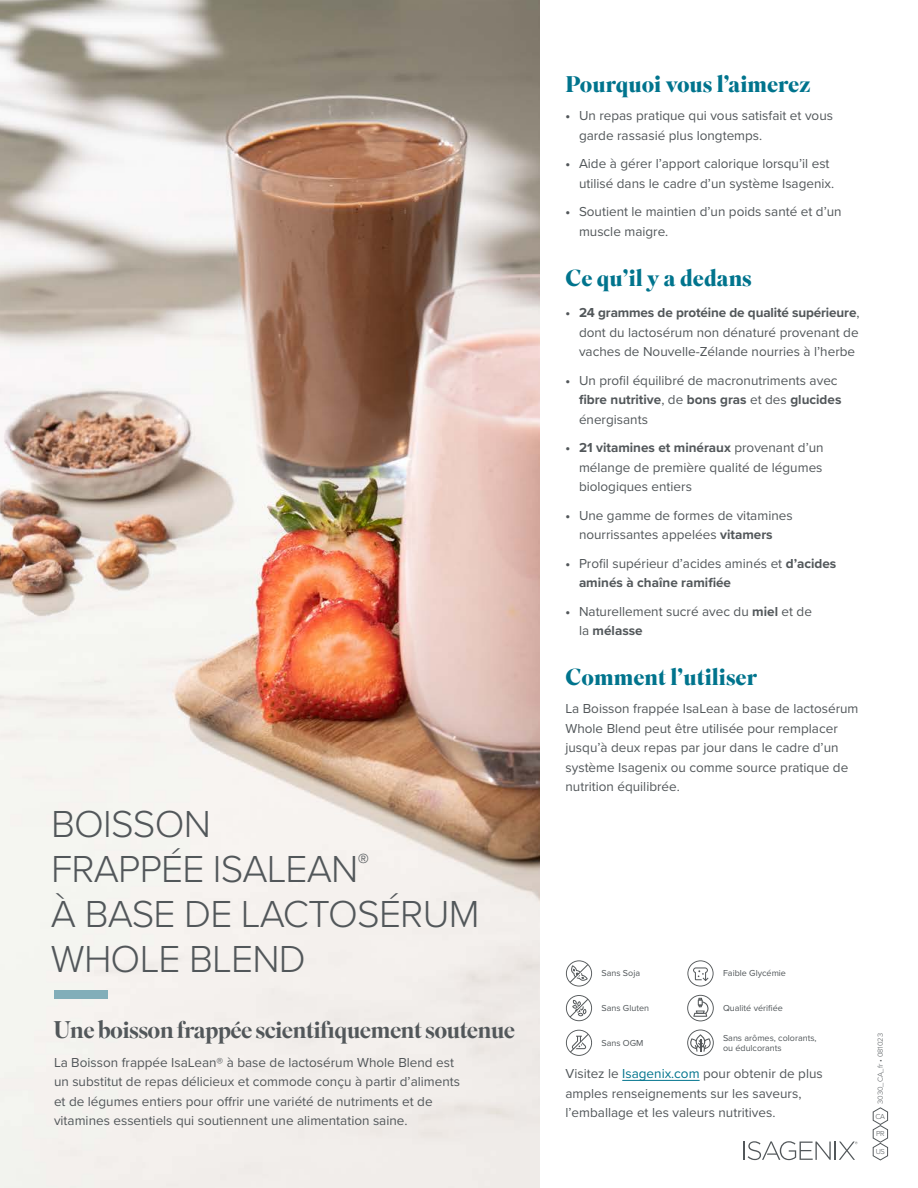
<style>
.page{position:relative;width:918px;height:1188px;background:#fff}
.page>*{position:absolute;margin:0;border:0;box-sizing:border-box;transform-origin:0 0}
.t1{font:300 39px/45px "Proxima Nova";letter-spacing:-.02em;color:#52575a}
.t2{font:500 24px "Superior Title";letter-spacing:-.03em;color:#52575a}
.t3{font:700 22.5px "Superior Title";color:#00748d}
.t4{font:13.5px/19.5px "Proxima Nova";color:#52575a}
.t5{font:9px/10.5px "Proxima Nova";color:#52575a}
.t6{font:300 7.5px "Proxima Nova";color:#52575a}
.s1{font-weight:700}
.s2{color:#00748d}
</style>
<div class="page">
<svg style="left:743px;top:1141px;width:115px;height:19px"></svg>
<img style="left:0;top:0;width:540px;height:1188px">
<hr style="left:622px;top:1080px;width:78px;height:1px;background:#00748d">
<svg style="left:873px;top:1107px;width:15px;height:53px"></svg>
<div style="left:54px;top:990px;width:54px;height:9px;background:#82aeb9"></div>
<svg style="left:566px;top:995px;width:26px;height:26px"></svg>
<svg style="left:687px;top:960px;width:27px;height:27px"></svg>
<svg style="left:566px;top:960px;width:26px;height:27px"></svg>
<svg style="left:566px;top:1030px;width:26px;height:26px"></svg>
<svg style="left:687px;top:995px;width:27px;height:26px"></svg>
<svg style="left:687px;top:1030px;width:27px;height:26px"></svg>
<h1 class="t1" style="left:51px;top:800px;width:430px">BOISSON<br>FRAPPÉE ISALEAN<sup>®<br></sup>À BASE DE LACTOSÉRUM<br>WHOLE BLEND</h1>
<h2 class="t2" style="left:53px;top:1015px;width:463px">Une boisson frappée scientifiquement soutenue</h2>
<p class="t4" style="left:54px;top:1052px;width:408px">La Boisson frappée IsaLean® à base de lactosérum Whole Blend est un substitut de repas délicieux et commode conçu à partir d’aliments et de légumes entiers pour offrir une variété de nutriments et de vitamines essentiels qui soutiennent une alimentation saine.</p>
<h3 class="t3" style="left:566px;top:70px;width:247px">Pourquoi vous l’aimerez</h3>
<p class="t4" style="left:579px;top:106px;width:256px;text-indent:-14px"><span class="s1">•</span> Un repas pratique qui vous satisfait et vous garde rassasié plus longtemps.</p>
<p class="t4" style="left:579px;top:154px;width:257px;text-indent:-14px"><span class="s1">•</span> Aide à gérer l’apport calorique lorsqu’il est utilisé dans le cadre d’un système Isagenix.</p>
<p class="t4" style="left:579px;top:202px;width:264px;text-indent:-14px"><span class="s1">•</span> Soutient le maintien d’un poids santé et d’un muscle maigre.</p>
<h3 class="t3" style="left:566px;top:264px;width:188px">Ce qu’il y a dedans</h3>
<p class="t4" style="left:579px;top:302px;width:282px;text-align:justify;text-indent:-14px"><span class="s1">• 24 grammes de protéine de qualité supérieure</span>, dont du lactosérum non dénaturé provenant de vaches de Nouvelle-Zélande nourries à l’herbe</p>
<p class="t4" style="left:579px;top:370px;width:264px;text-indent:-14px"><span class="s1">•</span> Un profil équilibré de macronutriments avec <span class="s1">fibre nutritive</span>, de <span class="s1">bons gras</span> et des <span class="s1">glucides </span>énergisants</p>
<p class="t4" style="left:579px;top:437px;width:246px;text-align:justify;text-indent:-14px"><span class="s1">• 21 vitamines et minéraux</span> provenant d’un mélange de première qualité de légumes biologiques entiers</p>
<p class="t4" style="left:566px;top:505px;width:229px;text-align:center"><span class="s1">•</span> Une gamme de formes de vitamines nourrissantes appelées <span class="s1">vitamers</span></p>
<p class="t4" style="left:579px;top:553px;width:259px;text-indent:-14px"><span class="s1">•</span> Profil supérieur d’acides aminés et <span class="s1">d’acides aminés à chaîne ramifiée</span></p>
<p class="t4" style="left:579px;top:601px;width:235px;text-indent:-14px"><span class="s1">•</span> Naturellement sucré avec du <span class="s1">miel</span> et de la <span class="s1">mélasse</span></p>
<h3 class="t3" style="left:566px;top:663px;width:193px">Comment l’utiliser</h3>
<p class="t4" style="left:566px;top:698px;width:295px">La Boisson frappée IsaLean à base de lactosérum Whole Blend peut être utilisée pour remplacer jusqu’à deux repas par jour dans le cadre d’un système Isagenix ou comme source pratique de nutrition équilibrée.</p>
<p class="t5" style="left:602px;top:968px;width:40px">Sans Soja</p>
<p class="t5" style="left:723px;top:968px;width:65px">Faible Glycémie</p>
<p class="t5" style="left:602px;top:1002px;width:49px">Sans Gluten</p>
<p class="t5" style="left:723px;top:1002px;width:61px">Qualité vérifiée</p>
<p class="t5" style="left:602px;top:1037px;width:44px">Sans OGM</p>
<p class="t5" style="left:723px;top:1032px;width:95px">Sans arômes, colorants, ou édulcorants</p>
<p class="t4" style="left:566px;top:1063px;width:259px">Visitez le <span class="s2">Isagenix.com</span> pour obtenir de plus amples renseignements sur les saveurs, l’emballage et les valeurs nutritives.</p>
<p class="t6" style="left:875px;top:1104px;width:72px;rotate:-90deg">3030_CA_fr • 081023</p>
<p class="t6" style="left:876px;top:1111px;width:11px">CA</p>
<p class="t6" style="left:876px;top:1128px;width:10px">PR</p>
<p class="t6" style="left:876px;top:1146px;width:11px">US</p>
</div>
